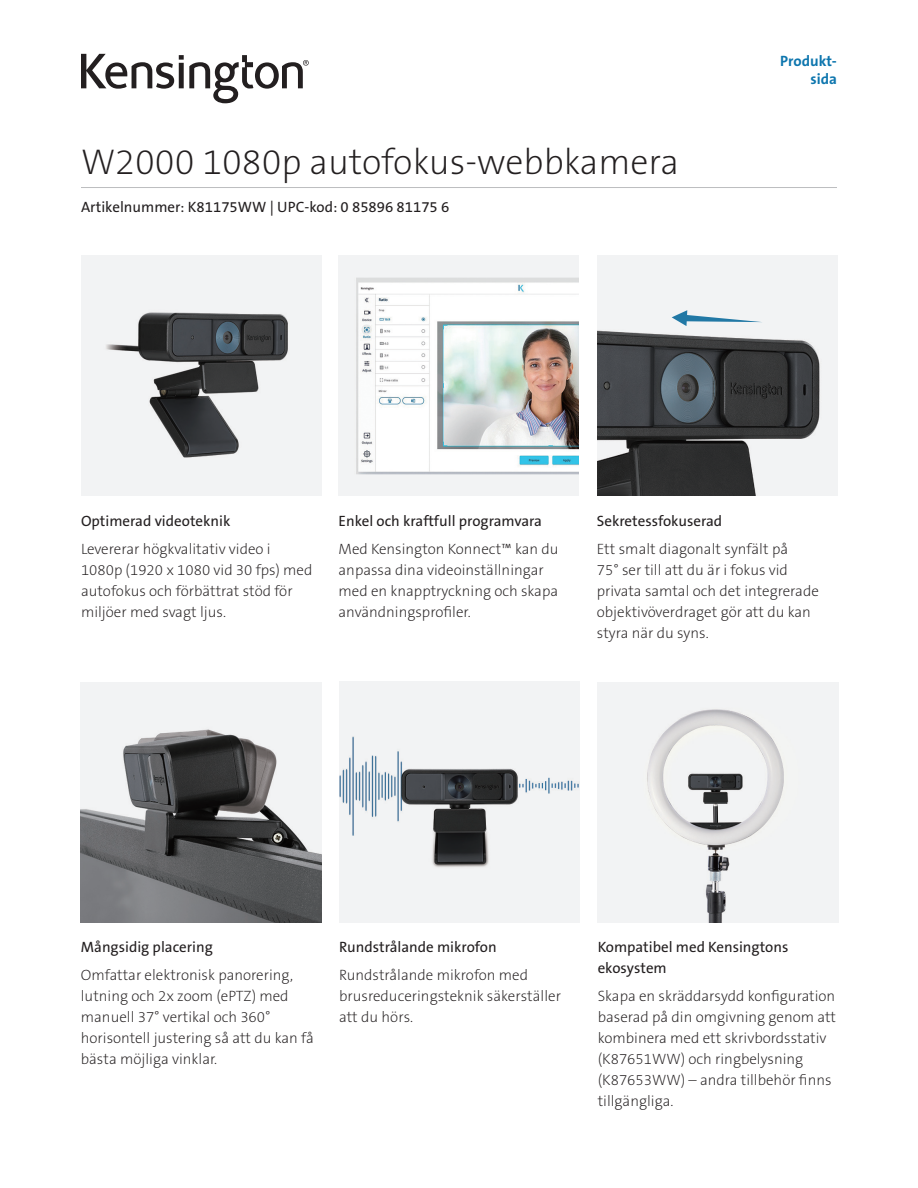
<style>
.page{position:relative;width:918px;height:1188px;background:#fff}
.page>*{position:absolute;margin:0;border:0;box-sizing:border-box;transform-origin:0 0}
.Product_Name{font:36px "The Sans KENSINGTON2 XL";color:#231f20}
.t1{font:15px/21px "The Sans KENSINGTON2 XL";color:#231f20}
.Part_No__UPC{font:15px/21px "The Sans KENSINGTON5 Rg";color:#231f20}
.Filetype_Header_Blue{font:15px "The Sans KENSINGTON7 Bd";color:#0e76ae}
</style>
<div class="page">
<hr style="left:81px;top:187px;width:756px;height:1px;background:#bcbdc0">
<svg style="left:81px;top:54px;width:228px;height:49px"></svg>
<img style="left:339px;top:256px;width:240px;height:240px">
<img style="left:597px;top:256px;width:240px;height:240px">
<img style="left:81px;top:256px;width:240px;height:240px">
<svg style="left:672px;top:310px;width:91px;height:16px"></svg>
<img style="left:81px;top:682px;width:240px;height:240px">
<img style="left:598px;top:682px;width:240px;height:240px">
<img style="left:339px;top:682px;width:241px;height:240px">
<h1 class="Product_Name" style="left:81px;top:142px;width:600px">W2000 1080p autofokus-webbkamera</h1>
<h2 class="Part_No__UPC" style="left:81px;top:197px;width:370px">Artikelnummer: K81175WW | UPC-kod: 0 85896 81175 6</h2>
<p class="Filetype_Header_Blue" style="left:780px;top:53px;width:58px">Produkt-</p>
<p class="Filetype_Header_Blue" style="left:811px;top:71px;width:28px">sida</p>
<p class="Part_No__UPC" style="left:81px;top:511px;width:151px">Optimerad videoteknik</p>
<p class="t1" style="left:81px;top:539px;width:233px">Levererar högkvalitativ video i<br>1080p (1920 x 1080 vid 30 fps) med autofokus och förbättrat stöd för miljöer med svagt ljus.</p>
<p class="Part_No__UPC" style="left:339px;top:511px;width:205px">Enkel och kraftfull programvara</p>
<p class="t1" style="left:339px;top:539px;width:221px">Med Kensington Konnect™ kan du anpassa dina videoinställningar med en knapptryckning och skapa användningsprofiler.</p>
<p class="Part_No__UPC" style="left:597px;top:511px;width:127px">Sekretessfokuserad</p>
<p class="t1" style="left:597px;top:539px;width:224px">Ett smalt diagonalt synfält på<br>75° ser till att du är i fokus vid privata samtal och det integrerade objektivöverdraget gör att du kan styra när du syns.</p>
<p class="Part_No__UPC" style="left:81px;top:937px;width:133px">Mångsidig placering</p>
<p class="t1" style="left:81px;top:965px;width:235px">Omfattar elektronisk panorering, lutning och 2x zoom (ePTZ) med manuell 37° vertikal och 360° horisontell justering så att du kan få bästa möjliga vinklar.</p>
<p class="Part_No__UPC" style="left:339px;top:937px;width:159px">Rundstrålande mikrofon</p>
<p class="t1" style="left:339px;top:965px;width:223px">Rundstrålande mikrofon med brusreduceringsteknik säkerställer att du hörs.</p>
<p class="Part_No__UPC" style="left:598px;top:937px;width:192px">Kompatibel med Kensingtons ekosystem</p>
<p class="t1" style="left:598px;top:986px;width:240px">Skapa en skräddarsydd konfiguration baserad på din omgivning genom att kombinera med ett skrivbordsstativ (K87651WW) och ringbelysning (K87653WW) – andra tillbehör finns tillgängliga.</p>
</div>
